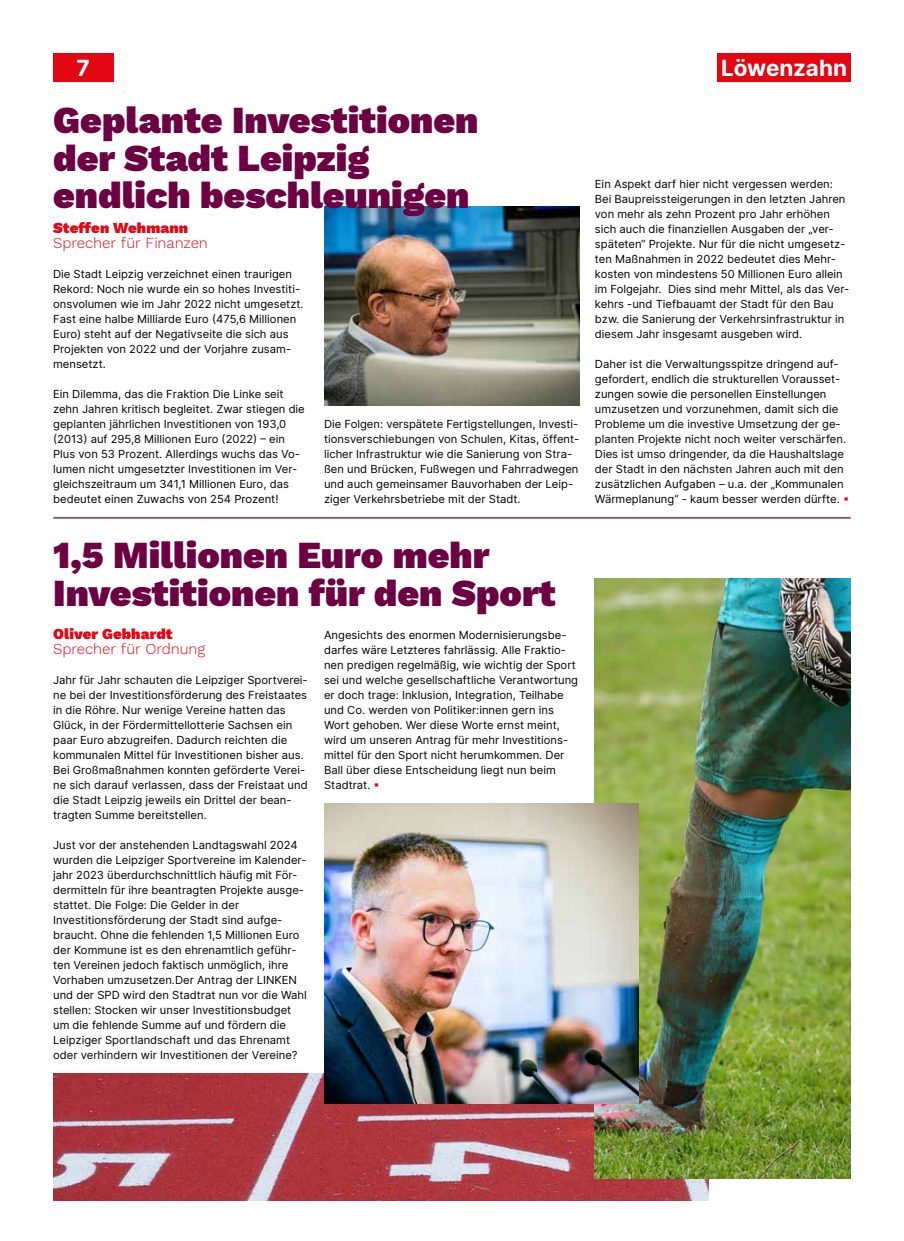
<style>
.page{position:relative;width:904px;height:1241px;background:#fff}
.page>*{position:absolute;margin:0;border:0;box-sizing:border-box;transform-origin:0 0}
.t1{font:900 37.5px/37.5px "Work Sans";color:#6c0042}
.t2{font:700 22.5px "Inter";letter-spacing:-.01em;color:#fff}
.t3{font:300 15px "Work Sans";letter-spacing:-.005em;color:#e30613}
.t4{font:900 15px "Work Sans";letter-spacing:.005em;color:#e30613}
.t5{font:11.25px/15px "Inter";color:#000}
.s1{color:#e30613}
</style>
<div class="page">
<img style="left:324px;top:206px;width:256px;height:199px">
<img style="left:53px;top:1073px;width:655px;height:126px">
<img style="left:595px;top:578px;width:255px;height:600px">
<img style="left:324px;top:803px;width:314px;height:300px">
<div style="left:717px;top:53px;width:133px;height:29px;background:#e30613"></div>
<div style="left:53px;top:53px;width:60px;height:29px;background:#e30613"></div>
<hr style="left:53px;top:517px;width:797px;height:1px;background:#6c0042">
<h2 class="t2" style="left:77px;top:51px;width:15px">7</h2>
<h2 class="t2" style="left:721px;top:51px;width:127px">Löwenzahn</h2>
<h1 class="t1" style="left:53px;top:100px;width:427px">Geplante Investitionen der Stadt Leipzig endlich beschleunigen</h1>
<h3 class="t4" style="left:53px;top:217px;width:136px">Steffen Wehmann</h3>
<h3 class="t3" style="left:53px;top:232px;width:156px">Sprecher für Finanzen</h3>
<p class="t5" style="left:53px;top:266px;width:252px">Die Stadt Leipzig verzeichnet einen traurigen Rekord: Noch nie wurde ein so hohes Investiti&shy;onsvolumen wie im Jahr 2022 nicht umgesetzt.<br>Fast eine halbe Milliarde Euro (475,6 Millionen Euro) steht auf der Negativseite die sich aus Projekten von 2022 und der Vorjahre zusam&shy;mensetzt.</p>
<p class="t5" style="left:53px;top:386px;width:253px">Ein Dilemma, das die Fraktion Die Linke seit zehn Jahren kritisch begleitet. Zwar stiegen die geplanten jährlichen Investitionen von 193,0 (2013) auf 295,8 Millionen Euro (2022) – ein Plus von 53 Prozent. Allerdings wuchs das Vo&shy;lumen nicht umgesetzter Investitionen im Ver&shy;gleichszeitraum um 341,1 Millionen Euro, das bedeutet einen Zuwachs von 254 Prozent!</p>
<p class="t5" style="left:324px;top:416px;width:257px">Die Folgen: verspätete Fertigstellungen, Investi&shy;tionsverschiebungen von Schulen, Kitas, öffent&shy;licher Infrastruktur wie die Sanierung von Stra&shy;ßen und Brücken, Fußwegen und Fahrradwegen und auch gemeinsamer Bauvorhaben der Leip&shy;ziger Verkehrsbetriebe mit der Stadt.</p>
<h1 class="t1" style="left:53px;top:535px;width:504px">1,5 Millionen Euro mehr<br>Investitionen für den Sport</h1>
<h3 class="t4" style="left:53px;top:622px;width:121px">Oliver Gebhardt</h3>
<h3 class="t3" style="left:53px;top:637px;width:153px">Sprecher für Ordnung</h3>
<p class="t5" style="left:53px;top:671px;width:256px">Jahr für Jahr schauten die Leipziger Sportverei&shy;ne bei der Investitionsförderung des Freistaates in die Röhre. Nur wenige Vereine hatten das Glück, in der Fördermittellotterie Sachsen ein paar Euro abzugreifen. Dadurch reichten die kommunalen Mittel für Investitionen bisher aus.<br>Bei Großmaßnahmen konnten geförderte Verei&shy;ne sich darauf verlassen, dass der Freistaat und die Stadt Leipzig jeweils ein Drittel der bean&shy;tragten Summe bereitstellen.</p>
<p class="t5" style="left:53px;top:836px;width:255px">Just vor der anstehenden Landtagswahl 2024 wurden die Leipziger Sportvereine im Kalender&shy;jahr 2023 überdurchschnittlich häufig mit För&shy;dermitteln für ihre beantragten Projekte ausge&shy;stattet. Die Folge: Die Gelder in der Investitionsförderung der Stadt sind aufge&shy;braucht. Ohne die fehlenden 1,5 Millionen Euro der Kommune ist es den ehrenamtlich geführ&shy;ten Vereinen jedoch faktisch unmöglich, ihre Vorhaben umzusetzen.Der Antrag der LINKEN und der SPD wird den Stadtrat nun vor die Wahl stellen: Stocken wir unser Investitionsbudget um die fehlende Summe auf und fördern die Leipziger Sportlandschaft und das Ehrenamt oder verhindern wir Investitionen der Vereine?</p>
<p class="t5" style="left:324px;top:626px;width:255px">Angesichts des enormen Modernisierungsbe&shy;darfes wäre Letzteres fahrlässig. Alle Fraktio&shy;nen predigen regelmäßig, wie wichtig der Sport sei und welche gesellschaftliche Verantwortung er doch trage: Inklusion, Integration, Teilhabe und Co. werden von Politiker:innen gern ins Wort gehoben. Wer diese Worte ernst meint, wird um unseren Antrag für mehr Investitions&shy;mittel für den Sport nicht herumkommen. Der Ball über diese Entscheidung liegt nun beim Stadtrat. <span class="s1">▪</span></p>
<p class="t5" style="left:595px;top:176px;width:256px">Ein Aspekt darf hier nicht vergessen werden:<br>Bei Baupreissteigerungen in den letzten Jahren von mehr als zehn Prozent pro Jahr erhöhen sich auch die finanziellen Ausgaben der „ver&shy;späteten“ Projekte. Nur für die nicht umgesetz&shy;ten Maßnahmen in 2022 bedeutet dies Mehr&shy;kosten von mindestens 50 Millionen Euro allein im Folgejahr. Dies sind mehr Mittel, als das Ver&shy;kehrs -und Tiefbauamt der Stadt für den Bau bzw. die Sanierung der Verkehrsinfrastruktur in diesem Jahr insgesamt ausgeben wird.</p>
<p class="t5" style="left:595px;top:356px;width:256px">Daher ist die Verwaltungsspitze dringend auf&shy;gefordert, endlich die strukturellen Vorausset&shy;zungen sowie die personellen Einstellungen umzusetzen und vorzunehmen, damit sich die Probleme um die investive Umsetzung der ge&shy;planten Projekte nicht noch weiter verschärfen.<br>Dies ist umso dringender, da die Haushaltslage der Stadt in den nächsten Jahren auch mit den zusätzlichen Aufgaben – u.a. der „Kommunalen Wärmeplanung“ - kaum besser werden dürfte. <span class="s1">▪</span></p>
</div>
